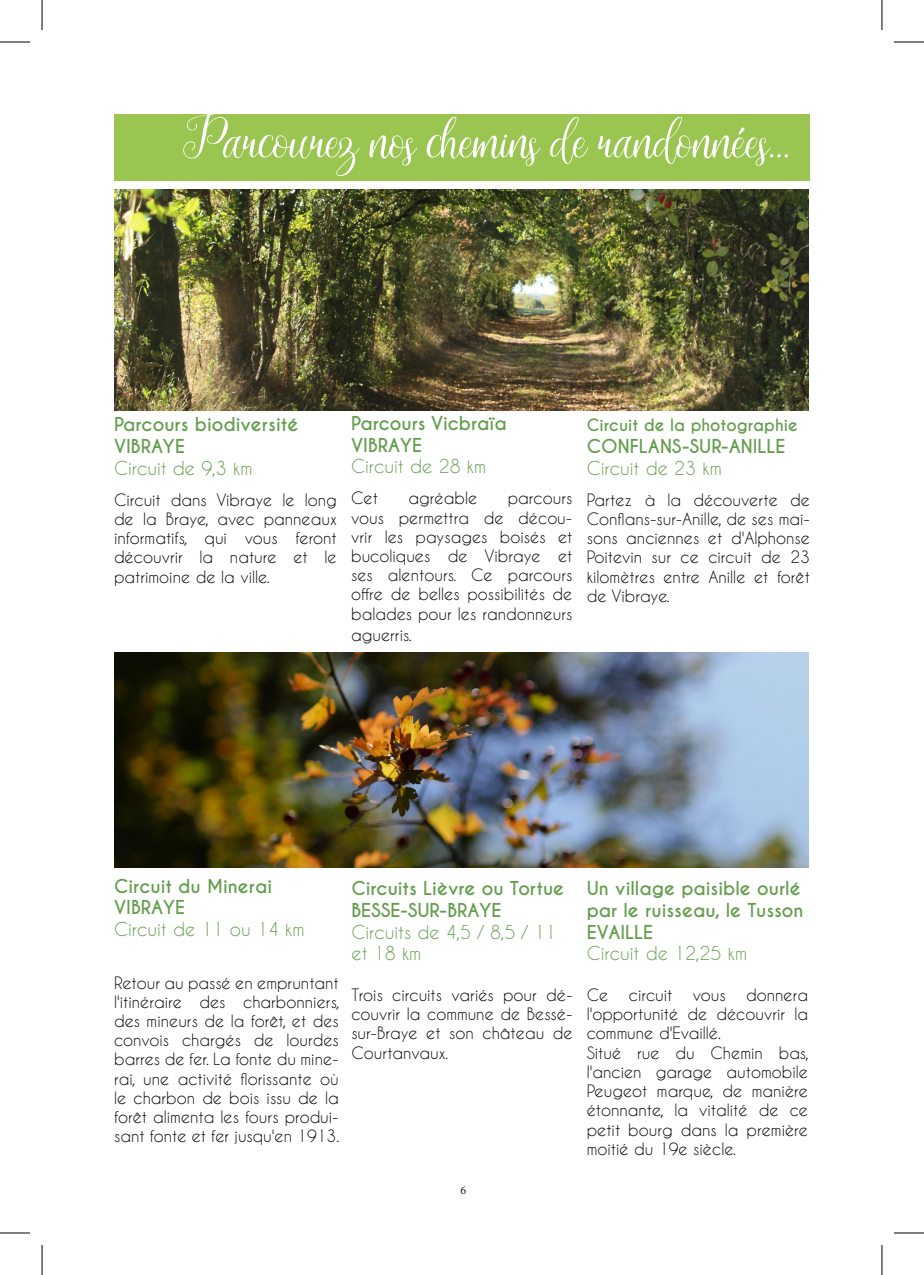
<style>
.page{position:relative;width:924px;height:1275px;background:#fff}
.page>*{position:absolute;margin:0;border:0;box-sizing:border-box;transform-origin:0 0}
.t1{font:58px "arabella";color:#fff}
.t2{font:700 18px/21.6px "Caviar Dreams";color:#649e4e}
.t3{font:18px/21.6px "Caviar Dreams";color:#649e4e}
.t4{font:16px/19.2px "Caviar Dreams";color:#000001;text-align:justify}
.t5{font:16px/19.2px "Caviar Dreams";color:#000002;text-align:justify}
.t6{font:700 16px "Caviar Dreams";color:#649e4e}
.t7{font:12px "Minion Pro";color:#231f20}
</style>
<div class="page">
<div style="left:114px;top:114px;width:695px;height:66px;background:#99c550"></div>
<img style="left:114px;top:189px;width:694px;height:221px">
<img style="left:114px;top:652px;width:693px;height:215px">
<hr style="left:0;top:42px;width:30px;height:1px;background:#000">
<hr style="left:893px;top:42px;width:30px;height:1px;background:#000">
<hr style="left:0;top:1232px;width:30px;height:1px;background:#000">
<hr style="left:893px;top:1232px;width:30px;height:1px;background:#000">
<hr style="left:42px;top:0;width:1px;height:30px;background:#000">
<hr style="left:42px;top:1245px;width:1px;height:30px;background:#000">
<hr style="left:881px;top:0;width:1px;height:30px;background:#000">
<hr style="left:881px;top:1245px;width:1px;height:30px;background:#000">
<p class="t1" style="left:183px;top:106px;width:608px">Parcourez nos chemins de randonnées...</p>
<p class="t2" style="left:114px;top:414px;width:186px">Parcours biodiversité</p>
<p class="t2" style="left:114px;top:436px;width:72px">VIBRAYE</p>
<p class="t3" style="left:114px;top:456px;width:140px">Circuit de 9,3 km</p>
<p class="t5" style="left:114px;top:490px;width:224px">Circuit dans Vibraye le long de la Braye, avec panneaux informatifs, qui vous feront découvrir la nature et le patrimoine de la ville.</p>
<p class="t2" style="left:351px;top:413px;width:157px">Parcours Vicbraïa</p>
<p class="t2" style="left:351px;top:434px;width:72px">VIBRAYE</p>
<p class="t3" style="left:351px;top:455px;width:136px">Circuit de 28 km</p>
<p class="t4" style="left:351px;top:488px;width:28px">Cet</p>
<p class="t4" style="left:408px;top:488px;width:70px">agréable</p>
<p class="t4" style="left:351px;top:488px;width:223px;text-indent:157px">parcours vous permettra de décou&shy;vrir les paysages boisés et bucoliques de Vibraye et ses alentours. Ce parcours offre de belles possibilités de balades pour les randonneurs</p>
<p class="t4" style="left:351px;top:625px;width:62px">aguerris.</p>
<p class="t6" style="left:586px;top:415px;width:212px">Circuit de la photographie</p>
<p class="t2" style="left:586px;top:436px;width:200px">CONFLANS-SUR-ANILLE</p>
<p class="t3" style="left:586px;top:456px;width:136px">Circuit de 23 km</p>
<p class="t4" style="left:586px;top:490px;width:225px">Partez à la découverte de Conflans-sur-Anille, de ses mai&shy;sons anciennes et d'Alphonse Poitevin sur ce circuit de 23 kilomètres entre Anille et forêt de Vibraye.</p>
<p class="t2" style="left:114px;top:875px;width:159px">Circuit du Minerai</p>
<p class="t2" style="left:114px;top:897px;width:72px">VIBRAYE</p>
<p class="t3" style="left:114px;top:918px;width:192px">Circuit de 11 ou 14 km</p>
<p class="t4" style="left:114px;top:972px;width:227px">Retour au passé en empruntant l'itinéraire des charbonniers, des mineurs de la forêt, et des convois chargés de lourdes barres de fer. La fonte du mine&shy;rai, une activité florissante où le charbon de bois issu de la forêt alimenta les fours produi&shy;sant fonte et fer jusqu'en 1913.</p>
<p class="t2" style="left:351px;top:878px;width:214px">Circuits Lièvre ou Tortue</p>
<p class="t2" style="left:351px;top:900px;width:152px">BESSE-SUR-BRAYE</p>
<p class="t3" style="left:351px;top:920px;width:206px">Circuits de 4,5 / 8,5 / 11 et 18 km</p>
<p class="t4" style="left:351px;top:985px;width:223px">Trois circuits variés pour dé&shy;couvrir la commune de Bessé&shy;sur-Braye et son château de Courtanvaux.</p>
<p class="t7" style="left:460px;top:1181px;width:7px">6</p>
<p class="t2" style="left:586px;top:878px;width:218px">Un village paisible ourlé par le ruisseau, le Tusson</p>
<p class="t2" style="left:586px;top:921px;width:68px">EVAILLE</p>
<p class="t3" style="left:586px;top:942px;width:162px">Circuit de 12,25 km</p>
<p class="t4" style="left:586px;top:985px;width:23px">Ce</p>
<p class="t4" style="left:628px;top:985px;width:45px">circuit</p>
<p class="t4" style="left:692px;top:985px;width:35px">vous</p>
<p class="t4" style="left:586px;top:985px;width:223px;text-indent:159px">donnera l'opportunité de découvrir la commune d'Evaillé.</p>
<p class="t4" style="left:586px;top:1042px;width:223px">Situé rue du Chemin bas, l'ancien garage automobile Peugeot marque, de manière étonnante, la vitalité de ce petit bourg dans la première moitié du 19e siècle.</p>
</div>
